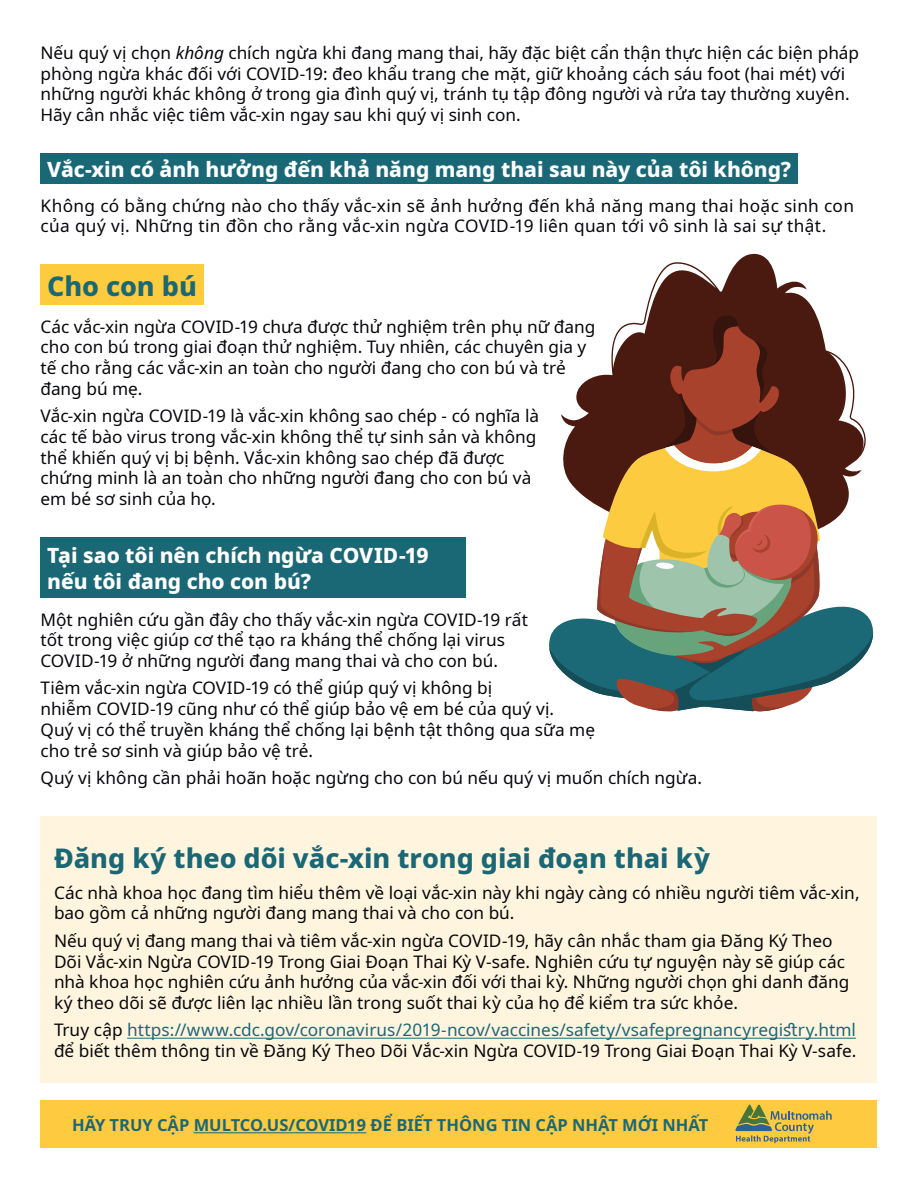
<style>
.page{position:relative;width:918px;height:1188px;background:#fff}
.page>*{position:absolute;margin:0;border:0;box-sizing:border-box;transform-origin:0 0}
.t1{font:800 27px "Noto Sans";letter-spacing:-.005em;color:#1a6876}
.t2{font:800 21px/25.2px "Noto Sans";color:#fff}
.t3{font:17.25px/20.7px "Noto Sans";color:#06070a}
.t4{font:17.25px/20.7px "Noto Sans";letter-spacing:.02em;color:#06070a}
.t5{font:700 16.5px "Noto Sans";color:#1a6876}
.s1{font-style:italic}
.s2{color:#1a6876}
</style>
<div class="page">
<div style="left:40px;top:1100px;width:838px;height:48px;background:#fdca40"></div>
<hr style="left:194px;top:1132px;width:172px;height:1px;background:#1a6876">
<svg style="left:735px;top:1105px;width:97px;height:38px"></svg>
<div style="left:40px;top:153px;width:758px;height:31px;background:#1a6876"></div>
<div style="left:40px;top:265px;width:164px;height:40px;background:#fccb3e"></div>
<div style="left:40px;top:537px;width:426px;height:61px;background:#1a6876"></div>
<div style="left:40px;top:816px;width:838px;height:267px;background:#fff4de"></div>
<hr style="left:127px;top:1038px;width:729px;height:1px;background:#1a6876">
<svg style="left:647px;top:254px;width:165px;height:53px;fill:#4a190f"></svg>
<svg style="left:549px;top:307px;width:325px;height:404px"></svg>
<p class="t3" style="left:40px;top:43px;width:820px">Nếu quý vị chọn <span class="s1">không</span> chích ngừa khi đang mang thai, hãy đặc biệt cẩn thận thực hiện các biện pháp phòng ngừa khác đối với COVID-19: đeo khẩu trang che mặt, giữ khoảng cách sáu foot (hai mét) với những người khác không ở trong gia đình quý vị, tránh tụ tập đông người và rửa tay thường xuyên.<br>Hãy cân nhắc việc tiêm vắc-xin ngay sau khi quý vị sinh con.</p>
<p class="t2" style="left:47px;top:157px;width:745px">Vắc-xin có ảnh hưởng đến khả năng mang thai sau này của tôi không?</p>
<p class="t4" style="left:40px;top:195px;width:815px">Không có bằng chứng nào cho thấy vắc-xin sẽ ảnh hưởng đến khả năng mang thai hoặc sinh con của quý vị. Những tin đồn cho rằng vắc-xin ngừa COVID-19 liên quan tới vô sinh là sai sự thật.</p>
<h1 class="t1" style="left:47px;top:267px;width:151px">Cho con bú</h1>
<p class="t3" style="left:40px;top:316px;width:556px">Các vắc-xin ngừa COVID-19 chưa được thử nghiệm trên phụ nữ đang cho con bú trong giai đoạn thử nghiệm. Tuy nhiên, các chuyên gia y tế cho rằng các vắc-xin an toàn cho người đang cho con bú và trẻ đang bú mẹ.</p>
<p class="t3" style="left:40px;top:406px;width:500px">Vắc-xin ngừa COVID-19 là vắc-xin không sao chép - có nghĩa là các tế bào virus trong vắc-xin không thể tự sinh sản và không thể khiến quý vị bị bệnh. Vắc-xin không sao chép đã được chứng minh là an toàn cho những người đang cho con bú và em bé sơ sinh của họ.</p>
<p class="t2" style="left:47px;top:543px;width:383px">Tại sao tôi nên chích ngừa COVID-19 nếu tôi đang cho con bú?</p>
<p class="t3" style="left:40px;top:609px;width:489px">Một nghiên cứu gần đây cho thấy vắc-xin ngừa COVID-19 rất tốt trong việc giúp cơ thể tạo ra kháng thể chống lại virus<br>COVID-19 ở những người đang mang thai và cho con bú.</p>
<p class="t3" style="left:40px;top:678px;width:556px">Tiêm vắc-xin ngừa COVID-19 có thể giúp quý vị không bị<br>nhiễm COVID-19 cũng như có thể giúp bảo vệ em bé của quý vị.<br>Quý vị có thể truyền kháng thể chống lại bệnh tật thông qua sữa mẹ cho trẻ sơ sinh và giúp bảo vệ trẻ.</p>
<p class="t3" style="left:40px;top:768px;width:663px">Quý vị không cần phải hoãn hoặc ngừng cho con bú nếu quý vị muốn chích ngừa.</p>
<h1 class="t1" style="left:54px;top:839px;width:657px">Đăng ký theo dõi vắc-xin trong giai đoạn thai kỳ</h1>
<p class="t3" style="left:54px;top:883px;width:807px">Các nhà khoa học đang tìm hiểu thêm về loại vắc-xin này khi ngày càng có nhiều người tiêm vắc-xin, bao gồm cả những người đang mang thai và cho con bú.</p>
<p class="t3" style="left:54px;top:931px;width:797px">Nếu quý vị đang mang thai và tiêm vắc-xin ngừa COVID-19, hãy cân nhắc tham gia Đăng Ký Theo Dõi Vắc-xin Ngừa COVID-19 Trong Giai Đoạn Thai Kỳ V-safe. Nghiên cứu tự nguyện này sẽ giúp các nhà khoa học nghiên cứu ảnh hưởng của vắc-xin đối với thai kỳ. Những người chọn ghi danh đăng ký theo dõi sẽ được liên lạc nhiều lần trong suốt thai kỳ của họ để kiểm tra sức khỏe.</p>
<p class="t3" style="left:54px;top:1020px;width:804px">Truy cập <span class="s2">https://www.cdc.gov/coronavirus/2019-ncov/vaccines/safety/vsafepregnancyregistry.html </span>để biết thêm thông tin về Đăng Ký Theo Dõi Vắc-xin Ngừa COVID-19 Trong Giai Đoạn Thai Kỳ V-safe.</p>
<p class="t5" style="left:72px;top:1114px;width:638px">HÃY TRUY CẬP MULTCO.US/COVID19 ĐỂ BIẾT THÔNG TIN CẬP NHẬT MỚI NHẤT</p>
</div>
